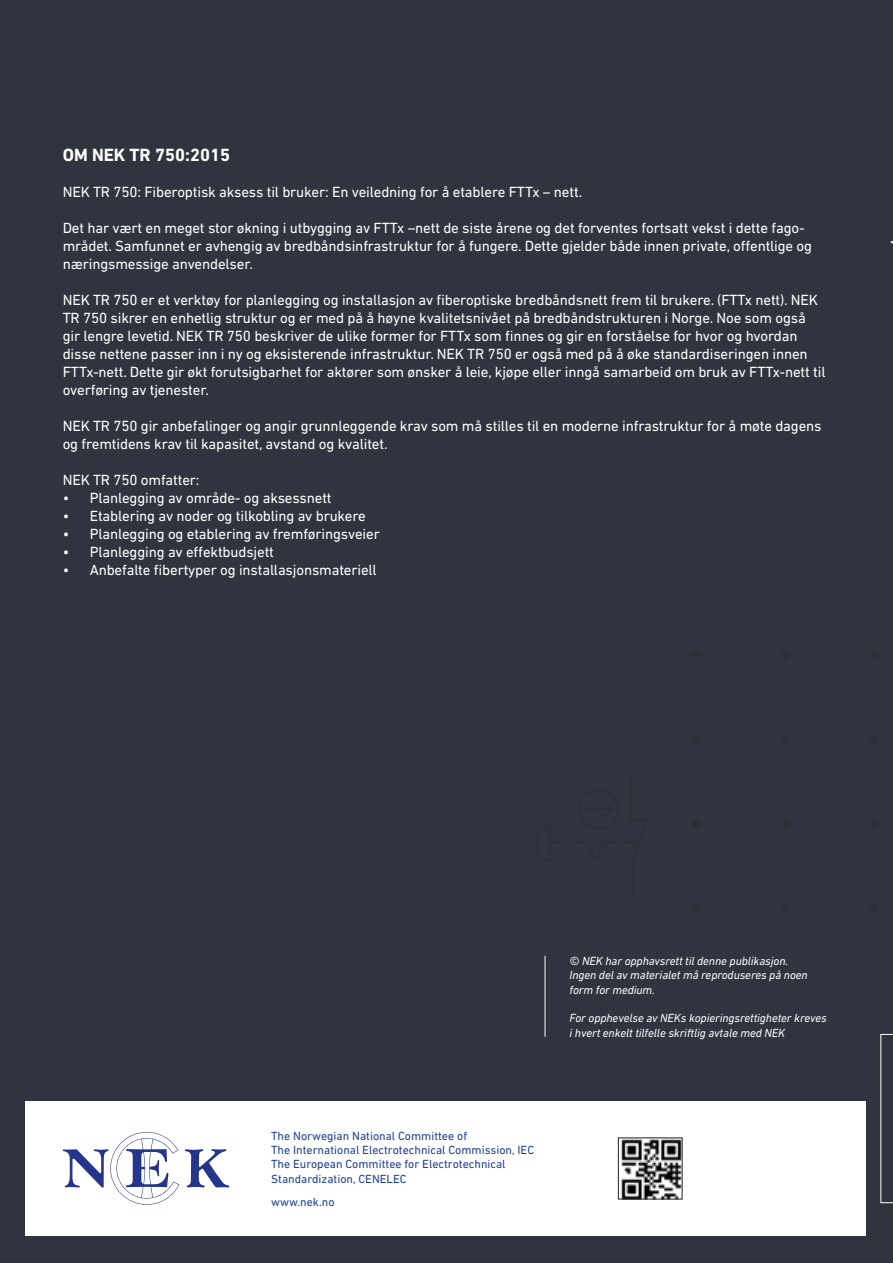
<style>
.page{position:relative;width:893px;height:1263px;background:#30343e}
.page>*{position:absolute;margin:0;border:0;box-sizing:border-box;transform-origin:0 0}
.t1{font:700 18px "DIN Next LT Pro";color:#fff}
.t2{font:15px/18px "DIN Next LT Pro";letter-spacing:-.01em;color:#fff}
.t3{font:italic 12px/14.4px "DIN Next LT Pro";letter-spacing:-.01em;color:#fff}
.t4{font:12px/14.4px "DIN Next LT Pro";color:#20419a}
</style>
<div class="page">
<div style="left:25px;top:1101px;width:841px;height:135px;background:#fff"></div>
<img style="left:621px;top:1139px;width:59px;height:58px">
<div style="left:618px;top:1137px;width:64px;height:62px;border:1px solid #231f20"></div>
<hr style="left:545px;top:956px;width:1px;height:81px;background:#fff">
<svg style="left:185px;top:1149px;width:44px;height:39px"></svg>
<svg style="left:63px;top:1132px;width:116px;height:73px"></svg>
<svg style="left:880px;top:1034px;width:13px;height:169px"></svg>
<p class="t1" style="left:63px;top:145px;width:169px">OM NEK TR 750:2015</p>
<p class="t2" style="left:63px;top:183px;width:521px">NEK TR 750: Fiberoptisk aksess til bruker: En veiledning for å etablere FTTx – nett.</p>
<p class="t2" style="left:63px;top:219px;width:751px">Det har vært en meget stor økning i utbygging av FTTx –nett de siste årene og det forventes fortsatt vekst i dette fago&shy;mrådet. Samfunnet er avhengig av bredbåndsinfrastruktur for å fungere. Dette gjelder både innen private, offentlige og næringsmessige anvendelser.</p>
<p class="t2" style="left:63px;top:291px;width:764px">NEK TR 750 er et verktøy for planlegging og installasjon av fiberoptiske bredbåndsnett frem til brukere. (FTTx nett). NEK TR 750 sikrer en enhetlig struktur og er med på å høyne kvalitetsnivået på bredbåndstrukturen i Norge. Noe som også gir lengre levetid. NEK TR 750 beskriver de ulike former for FTTx som finnes og gir en forståelse for hvor og hvordan disse nettene passer inn i ny og eksisterende infrastruktur. NEK TR 750 er også med på å øke standardiseringen innen FTTx-nett. Dette gir økt forutsigbarhet for aktører som ønsker å leie, kjøpe eller inngå samarbeid om bruk av FTTx-nett til overføring av tjenester.</p>
<p class="t2" style="left:63px;top:417px;width:760px">NEK TR 750 gir anbefalinger og angir grunnleggende krav som må stilles til en moderne infrastruktur for å møte dagens og fremtidens krav til kapasitet, avstand og kvalitet.</p>
<p class="t2" style="left:63px;top:471px;width:138px">NEK TR 750 omfatter:</p>
<p class="t2" style="left:63px;top:489px;width:270px">• Planlegging av område- og aksessnett</p>
<p class="t2" style="left:63px;top:507px;width:305px">• Etablering av noder og tilkobling av brukere</p>
<p class="t2" style="left:63px;top:525px;width:319px">• Planlegging og etablering av fremføringsveier</p>
<p class="t2" style="left:63px;top:543px;width:213px">• Planlegging av effektbudsjett</p>
<p class="t2" style="left:63px;top:561px;width:315px">• Anbefalte fibertyper og installasjonsmateriell</p>
<p class="t3" style="left:570px;top:953px;width:240px">© NEK har opphavsrett til denne publikasjon.<br>Ingen del av materialet må reproduseres på noen form for medium.</p>
<p class="t3" style="left:570px;top:1011px;width:259px">For opphevelse av NEKs kopieringsrettigheter kreves i hvert enkelt tilfelle skriftlig avtale med NEK</p>
<p class="t4" style="left:271px;top:1128px;width:265px">The Norwegian National Committee of<br>The International Electrotechnical Commission, IEC The European Committee for Electrotechnical Standardization, CENELEC</p>
<p class="t4" style="left:271px;top:1195px;width:65px">www.nek.no</p>
</div>
